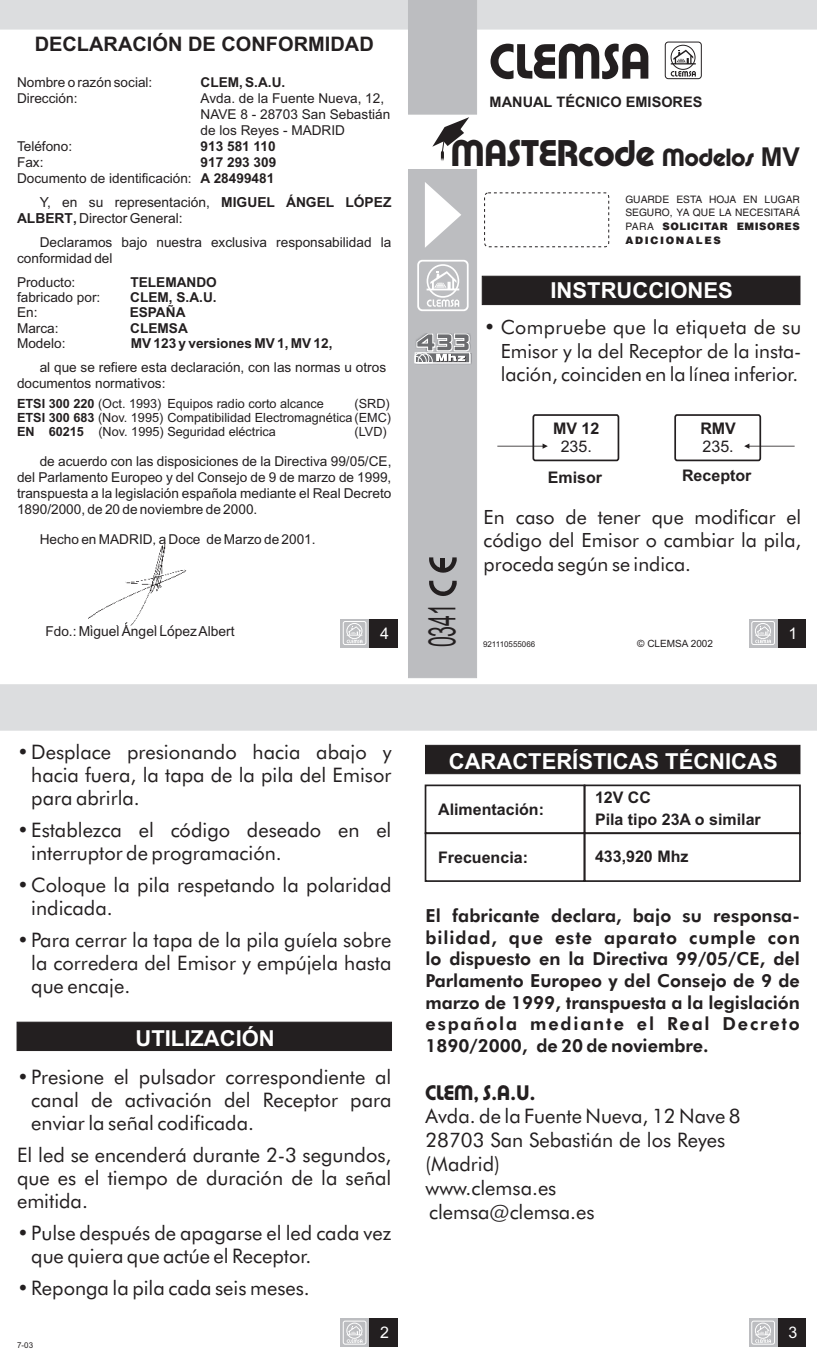
<style>
.page{position:relative;width:817px;height:1361px;background:#fff}
.page>*{position:absolute;margin:0;border:0;box-sizing:border-box;transform-origin:0 0}
.t1{font:51.6px "Poppy";color:#231f20}
.t2{font:38.8px "Poppy";color:#231f20}
.t3{font:37.8px "Arial Narrow";color:#231f20;scale:.63 1}
.t4{font:26px "Poppy";color:#231f20}
.t5{font:700 22px "Arial";color:#fff}
.t6{font:22px "Poppy";color:#231f20}
.t7{font:20px/23px "Futura BT";color:#231f20;text-align:justify}
.t8{font:700 20px "Arial";color:#231f20}
.t9{font:19.6px/23.6px "Futura BT";color:#231f20;text-align:justify}
.t10{font:800 18px/21.6px "Futura BT";letter-spacing:.1em;color:#231f20;text-align:justify}
.t11{font:700 16px/21.8px "Arial";color:#231f20}
.t12{font:16px "Arial";color:#231f20}
.t13{font:16px "Arial";color:#fff}
.t14{font:700 14.4px "Arial";color:#231f20}
.t15{font:13.8px/16px "Arial";color:#231f20}
.t16{font:13.6px/16px "Arial";color:#231f20}
.t17{font:700 13.6px "Arial";color:#231f20}
.t18{font:12.6px/14.2px "Arial";color:#231f20;text-align:justify}
.t19{font:10.2px/13.2px "Switzerland Plain";color:#231f20}
.t20{font:10.2px/14px "Switzerland Black Plain";letter-spacing:.05em;color:#231f20}
.t21{font:10px "Arial";color:#231f20}
.t22{font:8px "Arial";color:#231f20}
.s1{font-weight:700}
.s2{font-size:13.6px}
.s3{font-family:"Arial";font-weight:700}
.s4{font-family:"Switzerland Plain"}
.s5{font-size:20px}
</style>
<div class="page">
<div style="left:369px;top:619px;width:28px;height:28px;background:#231f20"></div>
<svg style="left:340px;top:619px;width:29px;height:28px"></svg>
<div style="left:343px;top:621px;width:23px;height:24px;border:1px solid #fff;border-radius:2px"></div>
<div style="left:346px;top:623px;width:16px;height:16px;border:1px solid #fff;border-radius:50%"></div>
<svg style="left:346px;top:626px;width:16px;height:17px"></svg>
<div style="left:777px;top:619px;width:28px;height:28px;background:#231f20"></div>
<svg style="left:408px;top:169px;width:392px;height:509px"></svg>
<div style="left:440px;top:559px;width:5px;height:10px;background:#231f20"></div>
<svg style="left:0;top:0;width:816px;height:161px"></svg>
<img style="left:89px;top:545px;width:97px;height:80px">
<div style="left:0;top:684px;width:816px;height:46px;background:#dcdddf"></div>
<div style="left:369px;top:1318px;width:28px;height:28px;background:#231f20"></div>
<svg style="left:340px;top:1318px;width:29px;height:28px"></svg>
<div style="left:343px;top:1320px;width:23px;height:24px;border:1px solid #fff;border-radius:2px"></div>
<div style="left:346px;top:1322px;width:16px;height:16px;border:1px solid #fff;border-radius:50%"></div>
<svg style="left:346px;top:1326px;width:16px;height:17px"></svg>
<div style="left:17px;top:1021px;width:375px;height:30px;background:#231f20"></div>
<div style="left:777px;top:1318px;width:28px;height:28px;background:#231f20"></div>
<svg style="left:749px;top:1318px;width:28px;height:28px"></svg>
<div style="left:751px;top:1320px;width:23px;height:24px;border:1px solid #fff;border-radius:2px"></div>
<div style="left:754px;top:1322px;width:16px;height:16px;border:1px solid #fff;border-radius:50%"></div>
<svg style="left:755px;top:1326px;width:15px;height:17px"></svg>
<div style="left:424px;top:784px;width:161px;height:50px;border:2px solid #231f20"></div>
<div style="left:424px;top:832px;width:161px;height:50px;border:2px solid #231f20"></div>
<div style="left:583px;top:784px;width:217px;height:50px;border:2px solid #231f20"></div>
<div style="left:583px;top:832px;width:217px;height:50px;border:2px solid #231f20"></div>
<div style="left:425px;top:745px;width:375px;height:29px;background:#231f20"></div>
<p class="t8" style="left:35px;top:36px;width:340px">DECLARACIÓN DE CONFORMIDAD</p>
<p class="t16" style="left:17px;top:75px;width:137px">Nombre o razón social:</p>
<p class="t17" style="left:200px;top:77px;width:86px">CLEM, S.A.U.</p>
<p class="t16" style="left:17px;top:91px;width:62px">Dirección:</p>
<p class="t16" style="left:200px;top:91px;width:191px">Avda. de la Fuente Nueva, 12,<br>NAVE 8 - 28703 San Sebastián de los Reyes - MADRID</p>
<p class="t16" style="left:17px;top:139px;width:57px">Teléfono:</p>
<p class="t17" style="left:200px;top:141px;width:76px">913 581 110</p>
<p class="t16" style="left:17px;top:155px;width:28px">Fax:</p>
<p class="t16" style="left:17px;top:155px;width:261px;text-align:right"><span class="s1">917 293 309<br></span>Documento de identificación: <span class="s1">A 28499481</span></p>
<p class="t15" style="left:17px;top:195px;width:376px;text-indent:23px">Y, en su representación, <span class="s1">MIGUEL ÁNGEL LÓPEZ<br>ALBERT,</span> Director General:</p>
<p class="t16" style="left:17px;top:235px;width:376px;text-indent:23px">Declaramos bajo nuestra exclusiva responsabilidad la conformidad del</p>
<p class="t16" style="left:17px;top:275px;width:60px">Producto:</p>
<p class="t17" style="left:130px;top:277px;width:88px">TELEMANDO</p>
<p class="t16" style="left:17px;top:291px;width:85px">fabricado por:</p>
<p class="t17" style="left:130px;top:292px;width:88px">CLEM, S.A.U.</p>
<p class="t16" style="left:17px;top:306px;width:22px">En:</p>
<p class="t17" style="left:130px;top:308px;width:57px">ESPAÑA</p>
<p class="t16" style="left:17px;top:321px;width:43px">Marca:</p>
<p class="t17" style="left:130px;top:323px;width:59px">CLEMSA</p>
<p class="t16" style="left:17px;top:336px;width:50px">Modelo:</p>
<p class="t17" style="left:131px;top:338px;width:203px">MV 123 y versiones MV 1, MV 12,</p>
<p class="t16" style="left:17px;top:360px;width:370px;text-indent:23px">al que se refiere esta declaración, con las normas u otros documentos normativos:</p>
<p class="t18" style="left:17px;top:397px;width:308px"><span class="s1">ETSI 300 220</span> (Oct. 1993) Equipos radio corto alcance</p>
<p class="t18" style="left:17px;top:397px;width:375px;text-indent:337px">(SRD)<br><span class="s1">ETSI 300 683</span> (Nov. 1995) Compatibilidad Electromagnética (EMC)<br><span class="s1">EN 60215</span> (Nov. 1995) Seguridad eléctrica</p>
<p class="t18" style="left:354px;top:426px;width:34px">(LVD)</p>
<p class="t16" style="left:17px;top:454px;width:376px;text-align:justify;text-indent:23px">de acuerdo con las disposiciones de la Directiva 99/05/CE, del Parlamento Europeo y del Consejo de 9 de marzo de 1999, transpuesta a la legislación española mediante el Real Decreto 1890/2000, de 20 de noviembre de 2000.</p>
<p class="t16" style="left:40px;top:532px;width:277px">Hecho en MADRID, a Doce de Marzo de 2001.</p>
<p class="t15" style="left:45px;top:624px;width:191px"><span class="s2">Fdo.:</span> Miguel Ángel López Albert</p>
<p class="t13" style="left:380px;top:627px;width:10px">4</p>
<h1 class="t1" style="left:489px;top:32px;width:162px">CLEMSA</h1>
<p class="t14" style="left:489px;top:96px;width:214px">MANUAL TÉCNICO EMISORES</p>
<h2 class="t2" style="left:450px;top:130px;width:206px">MASTERcode</h2>
<h3 class="t4" style="left:662px;top:142px;width:139px">Modelos <span class="s3">MV</span></h3>
<p class="t19" style="left:625px;top:194px;width:176px">GUARDE ESTA HOJA EN LUGAR<br>SEGURO, YA QUE LA NECESITARÁ</p>
<p class="t20" style="left:625px;top:220px;width:176px"><span class="s4">PARA</span> SOLICITAR EMISORES<br>ADICIONALES</p>
<p class="t5" style="left:550px;top:282px;width:184px">INSTRUCCIONES</p>
<p class="t9" style="left:500px;top:317px;width:302px;text-indent:-17px"><span class="s5">•</span> Compruebe que la etiqueta de su Emisor y la del Receptor de la insta&shy;lación, coinciden en la línea inferior.</p>
<p class="t11" style="left:553px;top:419px;width:48px">MV 12</p>
<p class="t12" style="left:560px;top:441px;width:33px">235.</p>
<p class="t11" style="left:547px;top:468px;width:56px">Emisor</p>
<p class="t11" style="left:682px;top:466px;width:71px">Receptor</p>
<p class="t11" style="left:700px;top:419px;width:37px">RMV</p>
<p class="t12" style="left:702px;top:441px;width:33px">235.</p>
<h3 class="t3" style="left:428px;top:647px;width:71px;rotate:-90deg">0341</h3>
<p class="t9" style="left:483px;top:507px;width:319px">En caso de tener que modificar el código del Emisor o cambiar la pila, proceda según se indica.</p>
<p class="t22" style="left:483px;top:641px;width:54px">921110555066</p>
<p class="t21" style="left:637px;top:640px;width:77px">© CLEMSA 2002</p>
<p class="t13" style="left:788px;top:627px;width:10px">1</p>
<p class="t7" style="left:31px;top:742px;width:361px;text-indent:-14px">•Desplace presionando hacia abajo y hacia fuera, la tapa de la pila del Emisor para abrirla.</p>
<p class="t7" style="left:31px;top:820px;width:361px;text-indent:-14px">•Establezca el código deseado en el interruptor de programación.</p>
<p class="t7" style="left:31px;top:875px;width:361px;text-indent:-14px">•Coloque la pila respetando la polaridad indicada.</p>
<p class="t7" style="left:31px;top:930px;width:361px;text-indent:-14px">•Para cerrar la tapa de la pila guíela sobre la corredera del Emisor y empújela hasta que encaje.</p>
<p class="t5" style="left:135px;top:1030px;width:141px">UTILIZACIÓN</p>
<p class="t7" style="left:31px;top:1067px;width:361px;text-indent:-14px">•Presione el pulsador correspondiente al canal de activación del Receptor para enviar la señal codificada.</p>
<p class="t7" style="left:17px;top:1145px;width:376px">El led se encenderá durante 2-3 segundos, que es el tiempo de duración de la señal emitida.</p>
<p class="t7" style="left:31px;top:1223px;width:361px;text-indent:-14px">•Pulse después de apagarse el led cada vez que quiera que actúe el Receptor.</p>
<p class="t7" style="left:17px;top:1278px;width:294px">•Reponga la pila cada seis meses.</p>
<p class="t22" style="left:17px;top:1342px;width:18px">7-03</p>
<p class="t13" style="left:380px;top:1326px;width:10px">2</p>
<p class="t5" style="left:448px;top:753px;width:330px">CARACTERÍSTICAS TÉCNICAS</p>
<p class="t11" style="left:438px;top:800px;width:107px">Alimentación:</p>
<p class="t11" style="left:438px;top:847px;width:91px">Frecuencia:</p>
<p class="t11" style="left:595px;top:788px;width:167px">12V CC<br>Pila tipo 23A o similar</p>
<p class="t11" style="left:595px;top:847px;width:95px">433,920 Mhz</p>
<p class="t10" style="left:425px;top:906px;width:376px">El fabricante declara, bajo su responsa&shy;bilidad, que este aparato cumple con lo dispuesto en la Directiva 99/05/CE, del Parlamento Europeo y del Consejo de 9 de marzo de 1999, transpuesta a la legislación española mediante el Real Decreto 1890/2000, de 20 de noviembre.</p>
<p class="t6" style="left:425px;top:1080px;width:112px">CLEM, S.A.U.</p>
<p class="t7" style="left:425px;top:1106px;width:317px;line-height:24px;text-align:left">Avda. de la Fuente Nueva, 12 Nave 8<br>28703 San Sebastián de los Reyes (Madrid)<br>www.clemsa.es<br>clemsa@clemsa.es</p>
<p class="t13" style="left:788px;top:1326px;width:10px">3</p>
</div>
